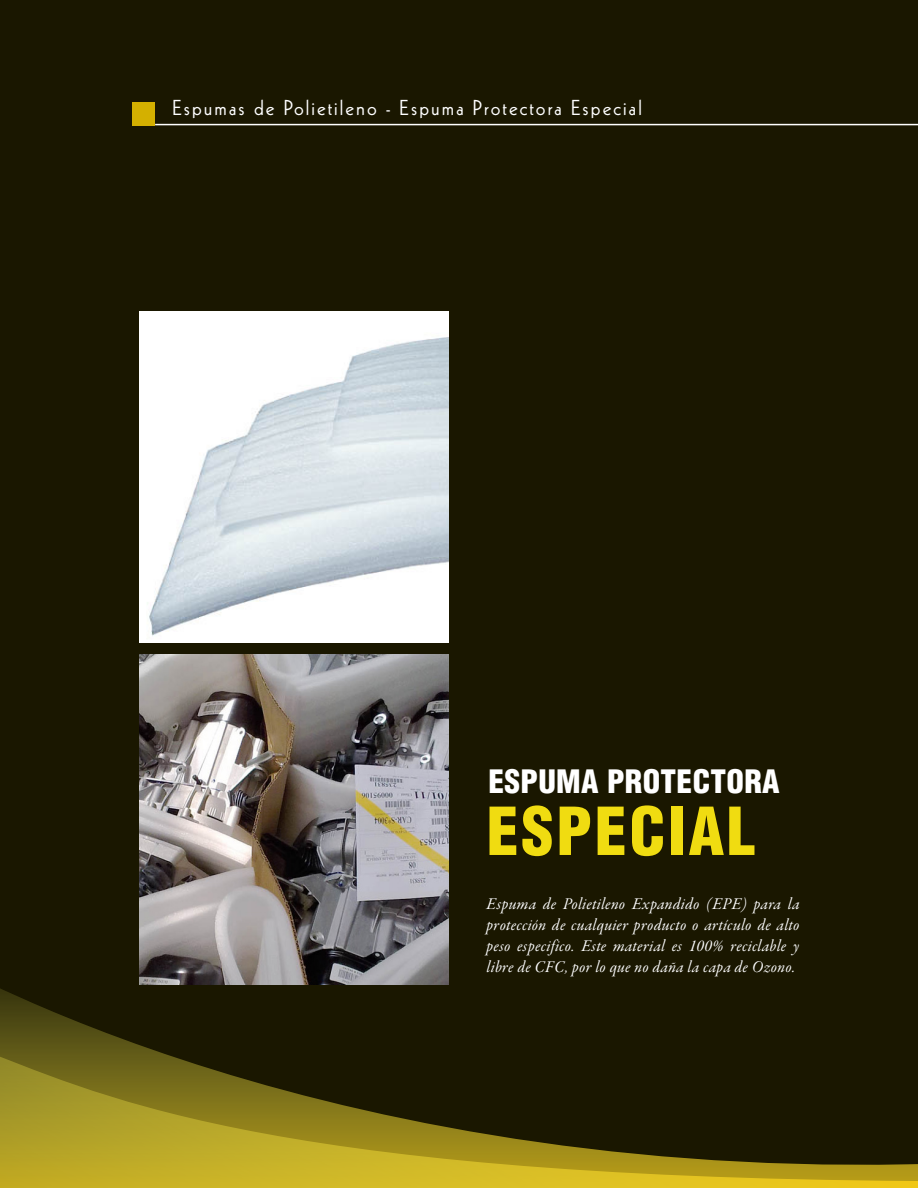
<style>
.page{position:relative;width:918px;height:1188px;background:#1a1700}
.page>*{position:absolute;margin:0;border:0;box-sizing:border-box;transform-origin:0 0}
.t1{font:900 condensed 64.5px "Helvetica LT Std";letter-spacing:.04em;color:#f0dc11}
.t2{font:900 condensed 31.5px "Helvetica LT Std";letter-spacing:.01em;color:#fff}
.t3{font:21px "Kabel LT Std";letter-spacing:.1em;color:#fff}
.t4{font:16.5px/21px "Garamond Premr Pro It Subh";letter-spacing:.025em;color:#fff;text-align:justify}
</style>
<div class="page">
<hr style="left:155px;top:124px;width:763px;height:1px;background:#fff">
<div style="left:132px;top:102px;width:23px;height:23px;background:#d4b000"></div>
<img style="left:140px;top:655px;width:308px;height:290px">
<img style="left:140px;top:312px;width:308px;height:330px">
<svg style="left:0;top:945px;width:449px;height:97px"></svg>
<svg style="left:0;top:1042px;width:918px;height:146px"></svg>
<p class="t3" style="left:172px;top:95px;width:471px">Espumas de Polietileno - Espuma Protectora Especial</p>
<p class="t2" style="left:488px;top:761px;width:293px">ESPUMA PROTECTORA</p>
<p class="t1" style="left:487px;top:790px;width:270px">ESPECIAL</p>
<p class="t4" style="left:487px;top:895px;width:314px">Espuma de Polietileno Expandido (EPE) para la protección de cualquier producto o artículo de alto peso especifico. Este material es 100% reciclable y libre de CFC, por lo que no daña la capa de Ozono.</p>
</div>
